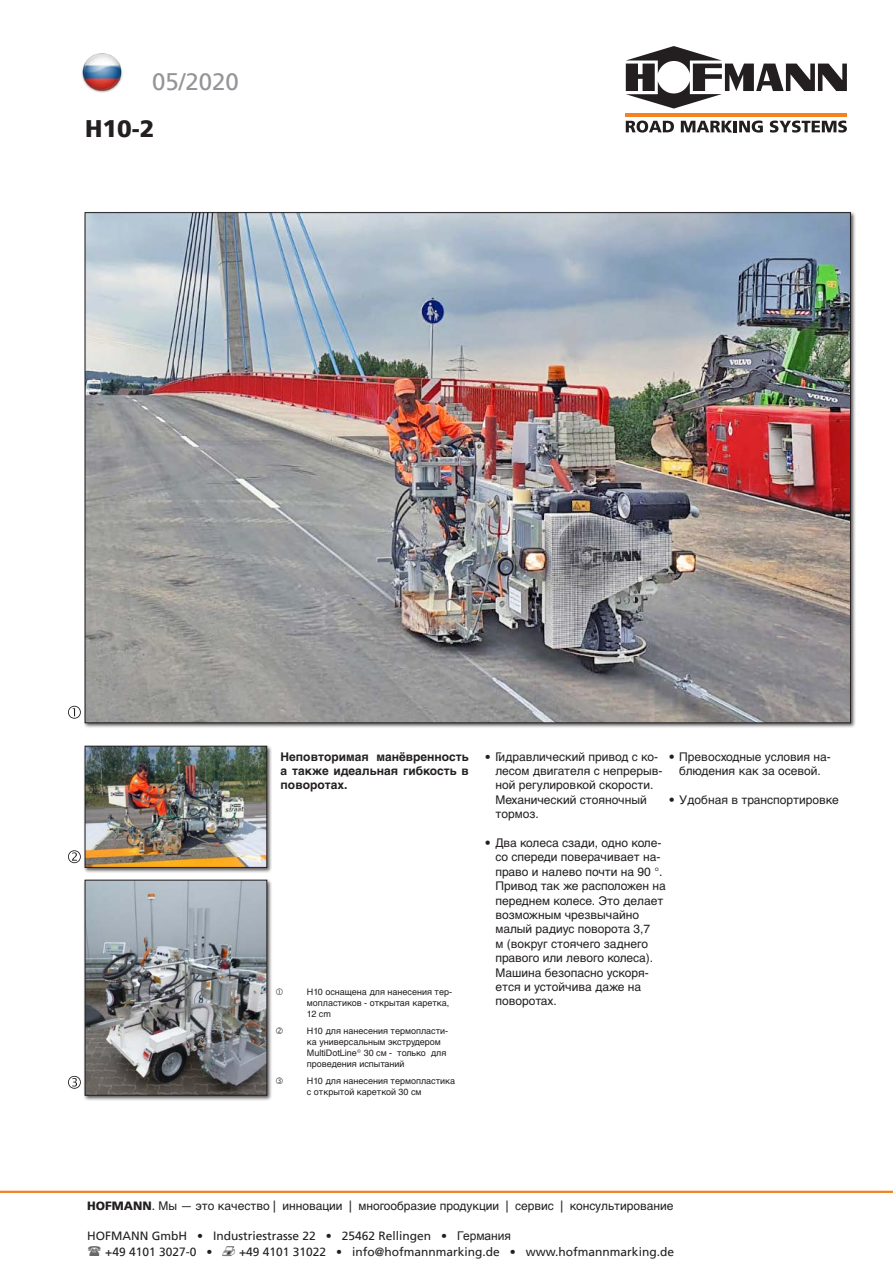
<style>
.page{position:relative;width:893px;height:1263px;background:#fff}
.page>*{position:absolute;margin:0;border:0;box-sizing:border-box;transform-origin:0 0}
.t1{font:24px "Frutiger";color:#939598}
.t2{font:900 24px "Frutiger";color:#231f20}
.Sprechpunkte{font:12px/14.4px "Helvetica Cyr Upright";color:#231f20}
.t3{font:12px "Frutiger";color:#231f20}
.Bildsub{font:700 12px/14.4px "Helvetica Cyr";color:#231f20;text-align:justify}
.t4{font:9px/10.8px "Helvetica Cyr Upright";color:#231f20}
.s1{font-family:"Frutiger"}
.s2{font-family:"Frutiger";font-weight:900}
.s3{font-family:"Arial"}
.s4{font-family:"Mar Vo Sym";font-size:13.5px}
</style>
<div class="page">
<div style="left:84px;top:745px;width:189px;height:128px;background:#231f20;opacity:.75"></div>
<img style="left:87px;top:748px;width:178px;height:117px">
<div style="left:85px;top:746px;width:182px;height:121px;border:1px solid #231f20"></div>
<svg style="left:68px;top:1076px;width:13px;height:13px"></svg>
<svg style="left:68px;top:850px;width:13px;height:13px"></svg>
<svg style="left:68px;top:706px;width:13px;height:13px"></svg>
<hr style="left:626px;top:113px;width:221px;height:3px;background:#f58220">
<svg style="left:626px;top:46px;width:221px;height:63px"></svg>
<svg style="left:626px;top:121px;width:48px;height:12px"></svg>
<svg style="left:681px;top:121px;width:82px;height:12px"></svg>
<svg style="left:770px;top:121px;width:77px;height:12px"></svg>
<hr style="left:0;top:1191px;width:893px;height:2px;background:#f58220">
<div style="left:84px;top:879px;width:189px;height:222px;background:#231f20;opacity:.75"></div>
<img style="left:87px;top:882px;width:178px;height:211px">
<div style="left:85px;top:880px;width:182px;height:215px;border:1px solid #231f20"></div>
<img style="left:82px;top:53px;width:41px;height:40px">
<img style="left:87px;top:214px;width:762px;height:507px">
<p class="t1" style="left:152px;top:67px;width:88px">05/2020</p>
<p class="t2" style="left:85px;top:114px;width:71px">H10-2</p>
<p class="Bildsub" style="left:281px;top:749px;width:190px">Неповторимая манёвренность а также идеальная гибкость в поворотах.</p>
<p class="Sprechpunkte" style="left:495px;top:749px;width:169px;text-indent:-11px"><span class="s1">•</span> Гидравлический привод с ко&shy;лесом двигателя с непрерыв&shy;ной регулировкой скорости.<br>Механический стояночный тормоз.</p>
<p class="Sprechpunkte" style="left:495px;top:836px;width:172px;text-indent:-11px">• Два колеса сзади, одно коле&shy;со спереди поверачивает на&shy;право и налево почти на 90 °.<br>Привод так же расположен на переднем колесе. Это делает возможным чрезвычайно малый радиус поворота 3,7<br>м (вокруг стоячего заднего правого или левого колеса).<br>Машина безопасно ускоря&shy;ется и устойчива даже на поворотах.</p>
<p class="Sprechpunkte" style="left:669px;top:749px;width:164px;text-align:center">• Превосходные условия на&shy;блюдения как за осевой.</p>
<p class="Sprechpunkte" style="left:669px;top:792px;width:172px">• Удобная в транспортировке</p>
<p class="t4" style="left:307px;top:987px;width:147px">H10 оснащена для нанесения тер&shy;мопластиков - открытая каретка,<br>12 cm</p>
<p class="t4" style="left:307px;top:1026px;width:143px">H10 для нанесения термопласти&shy;ка универсальным экструдером<br>MultiDotLine® 30 см - только для проведения испытаний</p>
<p class="t4" style="left:307px;top:1075px;width:150px">H10 для нанесения термопластика с открытой кареткой 30 см</p>
<p class="Sprechpunkte" style="left:87px;top:1198px;width:588px"><span class="s2">HOFMANN</span><span class="s1">.</span> Мы — это качество | инновации | многообразие продукции | сервис | консультирование</p>
<p class="t3" style="left:87px;top:1229px;width:425px">HOFMANN GmbH • Industriestrasse 22 • 25462 Rellingen • <span class="s3">Германия</span></p>
<p class="t3" style="left:105px;top:1245px;width:570px">+49 4101 3027-0 • <span class="s4">v</span> +49 4101 31022 • info@hofmannmarking.de • www.hofmannmarking.de</p>
</div>
